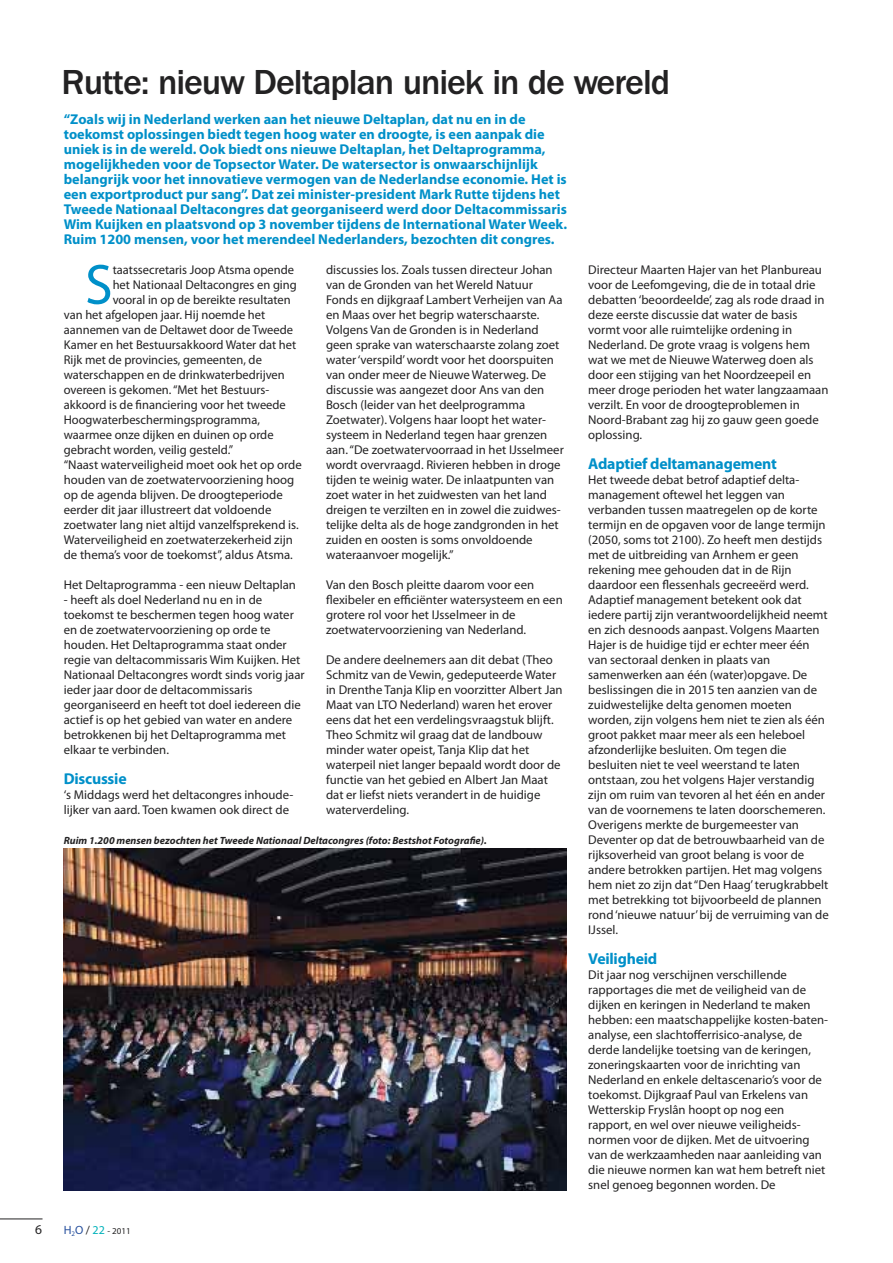
<style>
.page{position:relative;width:893px;height:1263px;background:#fff}
.page>*{position:absolute;margin:0;border:0;box-sizing:border-box;transform-origin:0 0}
.t1{font:57.3px "Myriad Pro";color:#0090c9}
.t2{font:500 36px "ITC Franklin Gothic Std";letter-spacing:-.03em;color:#232223}
.t3{font:700 15.75px "Myriad Pro";letter-spacing:-.015em;color:#0090c9}
.t4{font:700 14.25px/15px "Myriad Pro";color:#0090c9}
.t5{font:13.5px "Myriad Pro";color:#232223}
.t6{font:12.75px/15px "Myriad Pro";color:#232223}
.t7{font:italic 700 10.5px "Myriad Pro";color:#232223}
.t8{font:9px "Myriad Pro";color:#232223}
.s1{font-size:12px;color:#28519e}
.s2{font-size:12px}
.s3{font-size:12px;color:#00b2ba}
</style>
<div class="page">
<hr style="left:0;top:1219px;width:43px;height:1px;background:#232223">
<img style="left:64px;top:849px;width:503px;height:342px">
<h2 class="t2" style="left:62px;top:68px;width:610px">Rutte: nieuw Deltaplan uniek in de wereld</h2>
<p class="t4" style="left:64px;top:113px;width:505px">“Zoals wij in Nederland werken aan het nieuwe Deltaplan, dat nu en in de toekomst oplossingen biedt tegen hoog water en droogte, is een aanpak die uniek is in de wereld. Ook biedt ons nieuwe Deltaplan, het Deltaprogramma, mogelijkheden voor de Topsector Water. De watersector is onwaarschijnlijk belangrijk voor het innovatieve vermogen van de Nederlandse economie. Het is een exportproduct pur sang”. Dat zei minister-president Mark Rutte tijdens het Tweede Nationaal Deltacongres dat georganiseerd werd door Deltacommissaris Wim Kuijken en plaatsvond op 3 november tijdens de International Water Week.<br>Ruim 1200 mensen, voor het merendeel Nederlanders, bezochten dit congres.</p>
<h1 class="t1" style="left:85px;top:263px;width:29px">S</h1>
<p class="t6" style="left:113px;top:263px;width:183px">taatssecretaris Joop Atsma opende</p>
<p class="t6" style="left:588px;top:263px;width:242px">Directeur Maarten Hajer van het Planbureau voor de Leefomgeving, die de in totaal drie debatten ‘beoordeelde’, zag als rode draad in deze eerste discussie dat water de basis vormt voor alle ruimtelijke ordening in Nederland. De grote vraag is volgens hem wat we met de Nieuwe Waterweg doen als door een stijging van het Noordzeepeil en meer droge perioden het water langzaamaan verzilt. En voor de droogteproblemen in Noord-Brabant zag hij zo gauw geen goede oplossing.</p>
<p class="t3" style="left:588px;top:458px;width:190px">Adaptief deltamanagement</p>
<p class="t6" style="left:588px;top:473px;width:242px">Het tweede debat betrof adaptief delta&shy;management oftewel het leggen van verbanden tussen maatregelen op de korte termijn en de opgaven voor de lange termijn (2050, soms tot 2100). Zo heeft men destijds met de uitbreiding van Arnhem er geen rekening mee gehouden dat in de Rijn daardoor een flessenhals gecreeërd werd.<br>Adaptief management betekent ook dat iedere partij zijn verantwoordelijkheid neemt en zich desnoods aanpast. Volgens Maarten Hajer is de huidige tijd er echter meer één van sectoraal denken in plaats van samenwerken aan één (water)opgave. De beslissingen die in 2015 ten aanzien van de zuidwestelijke delta genomen moeten worden, zijn volgens hem niet te zien als één groot pakket maar meer als een heleboel afzonderlijke besluiten. Om tegen die besluiten niet te veel weerstand te laten ontstaan, zou het volgens Hajer verstandig zijn om ruim van tevoren al het één en ander van de voornemens te laten doorschemeren.<br>Overigens merkte de burgemeester van Deventer op dat de betrouwbaarheid van de rijksoverheid van groot belang is voor de andere betrokken partijen. Het mag volgens hem niet zo zijn dat “Den Haag’ terugkrabbelt met betrekking tot bijvoorbeeld de plannen rond ‘nieuwe natuur’ bij de verruiming van de IJssel.</p>
<p class="t3" style="left:588px;top:953px;width:70px">Veiligheid</p>
<p class="t6" style="left:588px;top:968px;width:241px">Dit jaar nog verschijnen verschillende rapportages die met de veiligheid van de dijken en keringen in Nederland te maken hebben: een maatschappelijke kosten-baten&shy;analyse, een slachtofferrisico-analyse, de derde landelijke toetsing van de keringen, zoneringskaarten voor de inrichting van Nederland en enkele deltascenario’s voor de toekomst. Dijkgraaf Paul van Erkelens van Wetterskip Fryslân hoopt op nog een rapport, en wel over nieuwe veiligheids&shy;normen voor de dijken. Met de uitvoering van de werkzaamheden naar aanleiding van die nieuwe normen kan wat hem betreft niet snel genoeg begonnen worden. De</p>
<p class="t6" style="left:326px;top:263px;width:239px">discussies los. Zoals tussen directeur Johan van de Gronden van het Wereld Natuur Fonds en dijkgraaf Lambert Verheijen van Aa en Maas over het begrip waterschaarste.<br>Volgens Van de Gronden is in Nederland geen sprake van waterschaarste zolang zoet water ‘verspild’ wordt voor het doorspuiten van onder meer de Nieuwe Waterweg. De discussie was aangezet door Ans van den Bosch (leider van het deelprogramma Zoetwater). Volgens haar loopt het water&shy;systeem in Nederland tegen haar grenzen aan. “De zoetwatervoorraad in het IJsselmeer wordt overvraagd. Rivieren hebben in droge tijden te weinig water. De inlaatpunten van zoet water in het zuidwesten van het land dreigen te verzilten en in zowel die zuidwes&shy;telijke delta als de hoge zandgronden in het zuiden en oosten is soms onvoldoende wateraanvoer mogelijk.”</p>
<p class="t6" style="left:326px;top:578px;width:238px">Van den Bosch pleitte daarom voor een flexibeler en efficiënter watersysteem en een grotere rol voor het IJsselmeer in de zoetwatervoorziening van Nederland.</p>
<p class="t6" style="left:326px;top:653px;width:238px">De andere deelnemers aan dit debat (Theo Schmitz van de Vewin, gedeputeerde Water in Drenthe Tanja Klip en voorzitter Albert Jan Maat van LTO Nederland) waren het erover eens dat het een verdelingsvraagstuk blijft.<br>Theo Schmitz wil graag dat de landbouw minder water opeist, Tanja Klip dat het waterpeil niet langer bepaald wordt door de functie van het gebied en Albert Jan Maat dat er liefst niets verandert in de huidige waterverdeling.</p>
<p class="t6" style="left:113px;top:278px;width:186px">het Nationaal Deltacongres en ging</p>
<p class="t6" style="left:113px;top:293px;width:180px">vooral in op de bereikte resultaten</p>
<p class="t6" style="left:64px;top:308px;width:203px">van het afgelopen jaar. Hij noemde het</p>
<p class="t6" style="left:64px;top:323px;width:231px">aannemen van de Deltawet door de Tweede</p>
<p class="t6" style="left:64px;top:338px;width:234px">Kamer en het Bestuursakkoord Water dat het</p>
<p class="t6" style="left:64px;top:353px;width:200px">Rijk met de provincies, gemeenten, de</p>
<p class="t6" style="left:64px;top:368px;width:223px">waterschappen en de drinkwaterbedrijven</p>
<p class="t6" style="left:64px;top:383px;width:207px">overeen is gekomen. “Met het Bestuurs-</p>
<p class="t6" style="left:64px;top:398px;width:224px">akkoord is de financiering voor het tweede</p>
<p class="t6" style="left:64px;top:413px;width:198px">Hoogwaterbeschermingsprogramma,</p>
<p class="t6" style="left:64px;top:428px;width:211px">waarmee onze dijken en duinen op orde</p>
<p class="t6" style="left:64px;top:443px;width:171px">gebracht worden, veilig gesteld.”</p>
<p class="t6" style="left:64px;top:458px;width:240px">“Naast waterveiligheid moet ook het op orde</p>
<p class="t6" style="left:64px;top:473px;width:232px">houden van de zoetwatervoorziening hoog</p>
<p class="t6" style="left:64px;top:488px;width:221px">op de agenda blijven. De droogteperiode</p>
<p class="t6" style="left:64px;top:503px;width:209px">eerder dit jaar illustreert dat voldoende</p>
<p class="t6" style="left:64px;top:518px;width:237px">zoetwater lang niet altijd vanzelfsprekend is.</p>
<p class="t6" style="left:64px;top:533px;width:231px">Waterveiligheid en zoetwaterzekerheid zijn</p>
<p class="t6" style="left:64px;top:548px;width:231px">de thema’s voor de toekomst”, aldus Atsma.</p>
<p class="t6" style="left:64px;top:578px;width:234px">Het Deltaprogramma - een nieuw Deltaplan</p>
<p class="t6" style="left:64px;top:593px;width:242px">- heeft als doel Nederland nu en in de toekomst te beschermen tegen hoog water en de zoetwatervoorziening op orde te houden. Het Deltaprogramma staat onder regie van deltacommissaris Wim Kuijken. Het Nationaal Deltacongres wordt sinds vorig jaar ieder jaar door de deltacommissaris georganiseerd en heeft tot doel iedereen die actief is op het gebied van water en andere betrokkenen bij het Deltaprogramma met elkaar te verbinden.</p>
<p class="t3" style="left:64px;top:773px;width:64px">Discussie</p>
<p class="t6" style="left:64px;top:788px;width:231px">‘s Middags werd het deltacongres inhoude&shy;lijker van aard. Toen kwamen ook direct de</p>
<p class="t7" style="left:64px;top:836px;width:425px">Ruim 1.200 mensen bezochten het Tweede Nationaal Deltacongres (foto: Bestshot Fotografie).</p>
<p class="t5" style="left:35px;top:1224px;width:8px">6</p>
<p class="t8" style="left:64px;top:1227px;width:68px"><span class="s1">H</span><sub>2</sub><span class="s1">O</span> <span class="s2">/</span> <span class="s3">22</span> - 2011</p>
</div>
